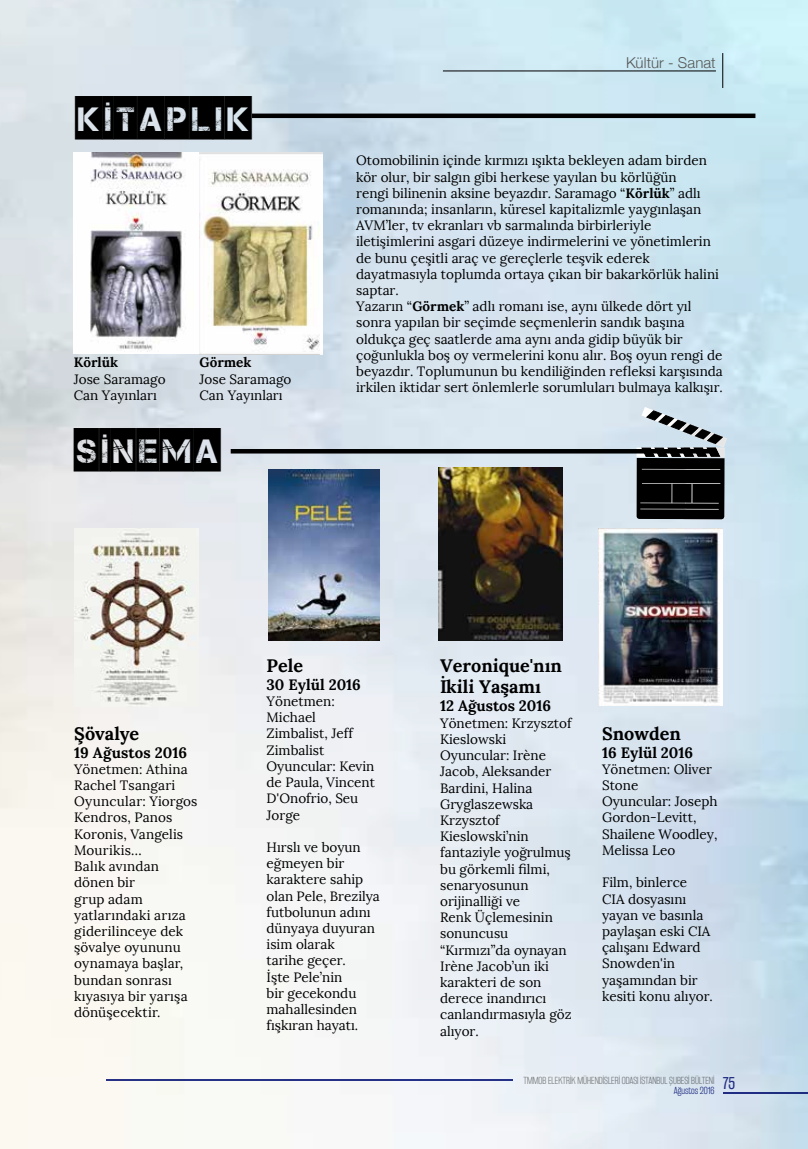
<style>
.page{position:relative;width:808px;height:1149px;background:#fff}
.page>*{position:absolute;margin:0;border:0;box-sizing:border-box;transform-origin:0 0}
.t1{font:42.15px "Take Cover";color:#000}
.t2{font:700 18px/21.6px "Lora";color:#000}
.t3{font:700 15px "Lora";color:#000}
.t4{font:300 15px "Helvetica Neue";letter-spacing:.005em;color:#575756}
.t5{font:15px "Rakesly Bk";color:#28348b}
.t6{font:13.5px/16.2px "Lora";color:#000}
.t7{font:700 13.5px "Lora";color:#000}
.t8{font:9px "Rakesly Lt";color:#878787}
.t9{font:9px "Rakesly Lt";color:#28348b}
.s1{font-weight:700}
</style>
<div class="page">
<img style="left:0;top:0;width:808px;height:1148px">
<img style="left:599px;top:528px;width:124px;height:177px">
<img style="left:439px;top:467px;width:124px;height:173px">
<img style="left:268px;top:469px;width:112px;height:171px">
<svg style="left:637px;top:407px;width:90px;height:112px;background:#53585c"></svg>
<hr style="left:231px;top:449px;width:480px;height:4px;background:#000">
<img style="left:74px;top:528px;width:124px;height:178px">
<img style="left:74px;top:152px;width:249px;height:202px">
<div style="left:252px;top:113px;width:503px;height:5px;background:#000"></div>
<h1 class="t1" style="left:75px;top:96px;width:178px">KİTAPLIK</h1>
<p class="t7" style="left:74px;top:353px;width:46px">Körlük</p>
<p class="t6" style="left:74px;top:371px;width:93px">Jose Saramago<br>Can Yayınları</p>
<p class="t7" style="left:200px;top:353px;width:54px">Görmek</p>
<p class="t6" style="left:200px;top:371px;width:93px">Jose Saramago<br>Can Yayınları</p>
<h1 class="t1" style="left:74px;top:428px;width:149px">SİNEMA</h1>
<p class="t4" style="left:626px;top:53px;width:91px">Kültür - Sanat</p>
<p class="t6" style="left:356px;top:153px;width:368px">Otomobilinin içinde kırmızı ışıkta bekleyen adam birden kör olur, bir salgın gibi herkese yayılan bu körlüğün<br>rengi bilinenin aksine beyazdır. Saramago “<span class="s1">Körlük</span>” adlı romanında; insanların, küresel kapitalizmle yaygınlaşan AVM’ler, tv ekranları vb sarmalında birbirleriyle iletişimlerini asgari düzeye indirmelerini ve yönetimlerin de bunu çeşitli araç ve gereçlerle teşvik ederek dayatmasıyla toplumda ortaya çıkan bir bakarkörlük halini saptar.<br>Yazarın “<span class="s1">Görmek</span>” adlı romanı ise, aynı ülkede dört yıl sonra yapılan bir seçimde seçmenlerin sandık başına oldukça geç saatlerde ama aynı anda gidip büyük bir çoğunlukla boş oy vermelerini konu alır. Boş oyun rengi de beyazdır. Toplumunun bu kendiliğinden refleksi karşısında irkilen iktidar sert önlemlerle sorumluları bulmaya kalkışır.</p>
<h2 class="t2" style="left:74px;top:722px;width:66px">Şövalye</h2>
<p class="t3" style="left:74px;top:742px;width:114px">19 Ağustos 2016</p>
<p class="t6" style="left:74px;top:761px;width:125px">Yönetmen: Athina<br>Rachel Tsangari<br>Oyuncular: Yiorgos<br>Kendros, Panos<br>Koronis, Vangelis<br>Mourikis…<br>Balık avından dönen bir<br>grup adam yatlarındaki arıza giderilinceye dek şövalye oyununu oynamaya başlar, bundan sonrası kıyasıya bir yarışa dönüşecektir.</p>
<h2 class="t2" style="left:267px;top:654px;width:38px">Pele</h2>
<p class="t3" style="left:267px;top:674px;width:96px">30 Eylül 2016</p>
<p class="t6" style="left:267px;top:693px;width:110px">Yönetmen:<br>Michael<br>Zimbalist, Jeff<br>Zimbalist<br>Oyuncular: Kevin de Paula, Vincent<br>D'Onofrio, Seu<br>Jorge</p>
<p class="t6" style="left:267px;top:839px;width:115px">Hırslı ve boyun eğmeyen bir karaktere sahip olan Pele, Brezilya futbolunun adını dünyaya duyuran isim olarak<br>tarihe geçer.<br>İşte Pele’nin<br>bir gecekondu mahallesinden fışkıran hayatı.</p>
<h2 class="t2" style="left:440px;top:654px;width:123px">Veronique'nın<br>İkili Yaşamı</h2>
<p class="t3" style="left:440px;top:696px;width:113px">12 Ağustos 2016</p>
<p class="t6" style="left:440px;top:714px;width:133px">Yönetmen: Krzysztof<br>Kieslowski<br>Oyuncular: Irène<br>Jacob, Aleksander<br>Bardini, Halina<br>Gryglaszewska<br>Krzysztof<br>Kieslowski’nin fantaziyle yoğrulmuş bu görkemli filmi, senaryosunun orijinalliği ve<br>Renk Üçlemesinin sonuncusu “Kırmızı”da oynayan<br>Irène Jacob’un iki karakteri de son derece inandırıcı canlandırmasıyla göz alıyor.</p>
<h2 class="t2" style="left:602px;top:722px;width:80px">Snowden</h2>
<p class="t3" style="left:602px;top:742px;width:93px">16 Eylül 2016</p>
<p class="t6" style="left:602px;top:761px;width:117px">Yönetmen: Oliver<br>Stone<br>Oyuncular: Joseph<br>Gordon-Levitt,<br>Shailene Woodley,<br>Melissa Leo</p>
<p class="t6" style="left:602px;top:874px;width:112px">Film, binlerce<br>CIA dosyasını yayan ve basınla paylaşan eski CIA çalışanı Edward<br>Snowden'in yaşamından bir kesiti konu alıyor.</p>
<p class="t8" style="left:523px;top:1074px;width:192px">TMMOB ELEKTRİK MÜHENDİSLERİ ODASI İSTANBUL ŞUBESİ BÜLTENİ</p>
<p class="t9" style="left:674px;top:1084px;width:42px">Ağustos 2016</p>
<p class="t5" style="left:723px;top:1073px;width:14px">75</p>
</div>
